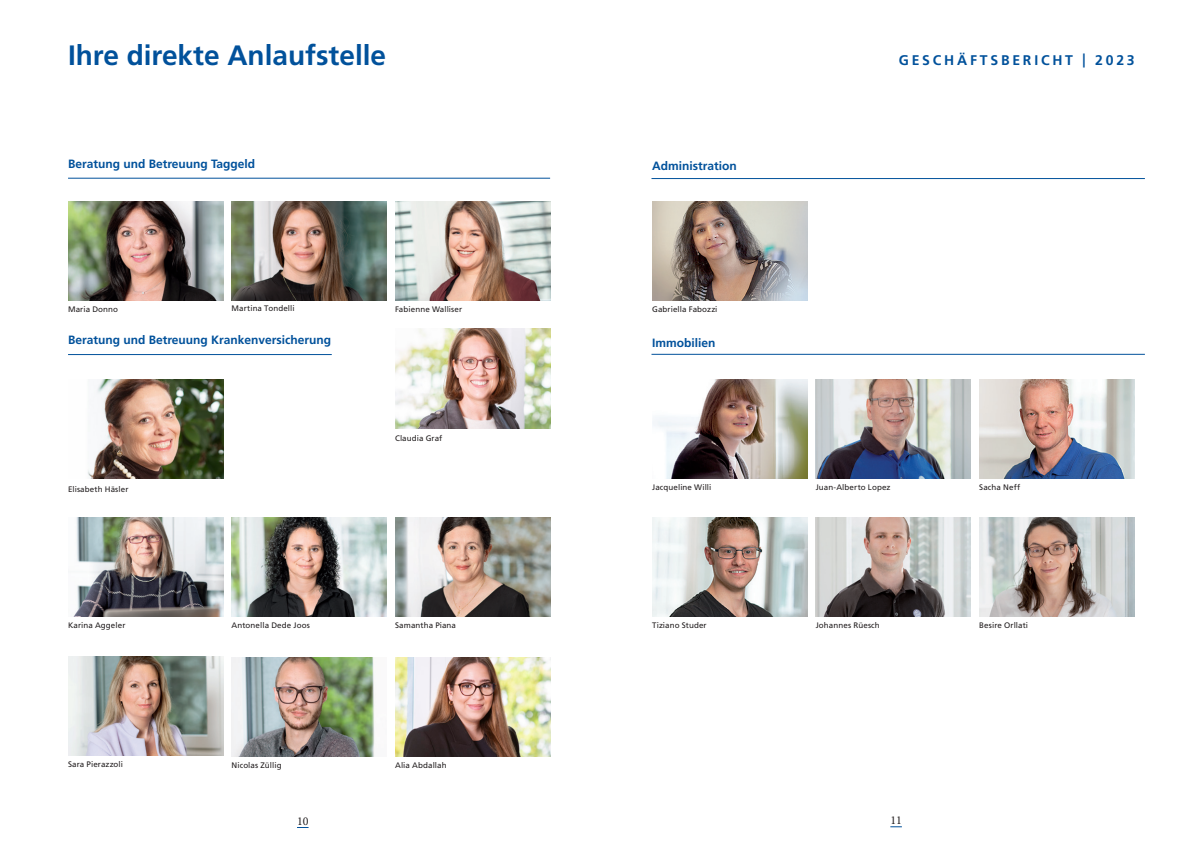
<style>
.page{position:relative;width:1191px;height:842px;background:#fff}
.page>*{position:absolute;margin:0;border:0;box-sizing:border-box;transform-origin:0 0}
.t1{font:700 28px "Frutiger LT Com";color:#01519b}
.t2{font:700 14px "Frutiger LT Com";letter-spacing:.2em;color:#01519b}
.t3{font:700 12px "Frutiger LT Com";color:#01519b}
.t4{font:12px "Minion Pro";color:#231f20}
.t5{font:8px "Frutiger LT Std";letter-spacing:.01em;color:#231f20}
</style>
<div class="page">
<svg style="left:890px;top:826px;width:12px;height:1px"></svg>
<img style="left:73px;top:517px;width:150px;height:100px">
<img style="left:395px;top:517px;width:155px;height:100px">
<img style="left:231px;top:657px;width:144px;height:99px">
<img style="left:231px;top:201px;width:155px;height:99px">
<img style="left:231px;top:517px;width:155px;height:100px">
<img style="left:68px;top:656px;width:155px;height:99px">
<img style="left:68px;top:201px;width:155px;height:99px">
<img style="left:395px;top:201px;width:155px;height:99px">
<img style="left:395px;top:657px;width:155px;height:99px">
<img style="left:88px;top:379px;width:135px;height:100px">
<img style="left:395px;top:329px;width:155px;height:99px">
<img style="left:815px;top:379px;width:155px;height:100px">
<img style="left:652px;top:379px;width:155px;height:100px">
<img style="left:979px;top:379px;width:155px;height:100px">
<img style="left:815px;top:517px;width:155px;height:99px">
<img style="left:979px;top:517px;width:155px;height:99px">
<img style="left:652px;top:517px;width:155px;height:99px">
<img style="left:652px;top:201px;width:155px;height:99px">
<hr style="left:68px;top:178px;width:482px;height:1px;background:#01519b">
<hr style="left:651px;top:178px;width:493px;height:1px;background:#01519b">
<hr style="left:651px;top:354px;width:493px;height:1px;background:#01519b">
<hr style="left:68px;top:354px;width:264px;height:1px;background:#01519b">
<h1 class="t1" style="left:68px;top:39px;width:319px">Ihre direkte Anlaufstelle</h1>
<h3 class="t3" style="left:68px;top:157px;width:189px">Beratung und Betreuung Taggeld</h3>
<p class="t5" style="left:68px;top:304px;width:52px">Maria Donno</p>
<p class="t5" style="left:231px;top:304px;width:65px">Martina Tondelli</p>
<h3 class="t3" style="left:68px;top:333px;width:265px">Beratung und Betreuung Krankenversicherung</h3>
<p class="t5" style="left:68px;top:484px;width:62px">Elisabeth Häsler</p>
<p class="t5" style="left:395px;top:304px;width:69px">Fabienne Walliser</p>
<p class="t5" style="left:395px;top:433px;width:49px">Claudia Graf</p>
<p class="t5" style="left:68px;top:620px;width:59px">Karina Aggeler</p>
<p class="t5" style="left:395px;top:620px;width:62px">Samantha Piana</p>
<p class="t5" style="left:231px;top:620px;width:80px">Antonella Dede Joos</p>
<p class="t5" style="left:68px;top:759px;width:56px">Sara Pierazzoli</p>
<p class="t5" style="left:395px;top:760px;width:53px">Alia Abdallah</p>
<p class="t5" style="left:231px;top:760px;width:51px">Nicolas Züllig</p>
<h3 class="t3" style="left:652px;top:159px;width:86px">Administration</h3>
<p class="t5" style="left:652px;top:304px;width:67px">Gabriella Fabozzi</p>
<h3 class="t3" style="left:652px;top:336px;width:65px">Immobilien</h3>
<h2 class="t2" style="left:898px;top:52px;width:237px">GESCHÄFTSBERICHT | 2023</h2>
<p class="t5" style="left:652px;top:482px;width:61px">Jacqueline Willi</p>
<p class="t5" style="left:815px;top:482px;width:76px">Juan-Alberto Lopez</p>
<p class="t5" style="left:979px;top:482px;width:43px">Sacha Neff</p>
<p class="t5" style="left:652px;top:620px;width:56px">Tiziano Studer</p>
<p class="t5" style="left:815px;top:620px;width:66px">Johannes Rüesch</p>
<p class="t5" style="left:979px;top:620px;width:50px">Besire Orllati</p>
<h3 class="t4" style="left:297px;top:813px;width:13px">10</h3>
<h3 class="t4" style="left:890px;top:812px;width:13px">11</h3>
</div>
